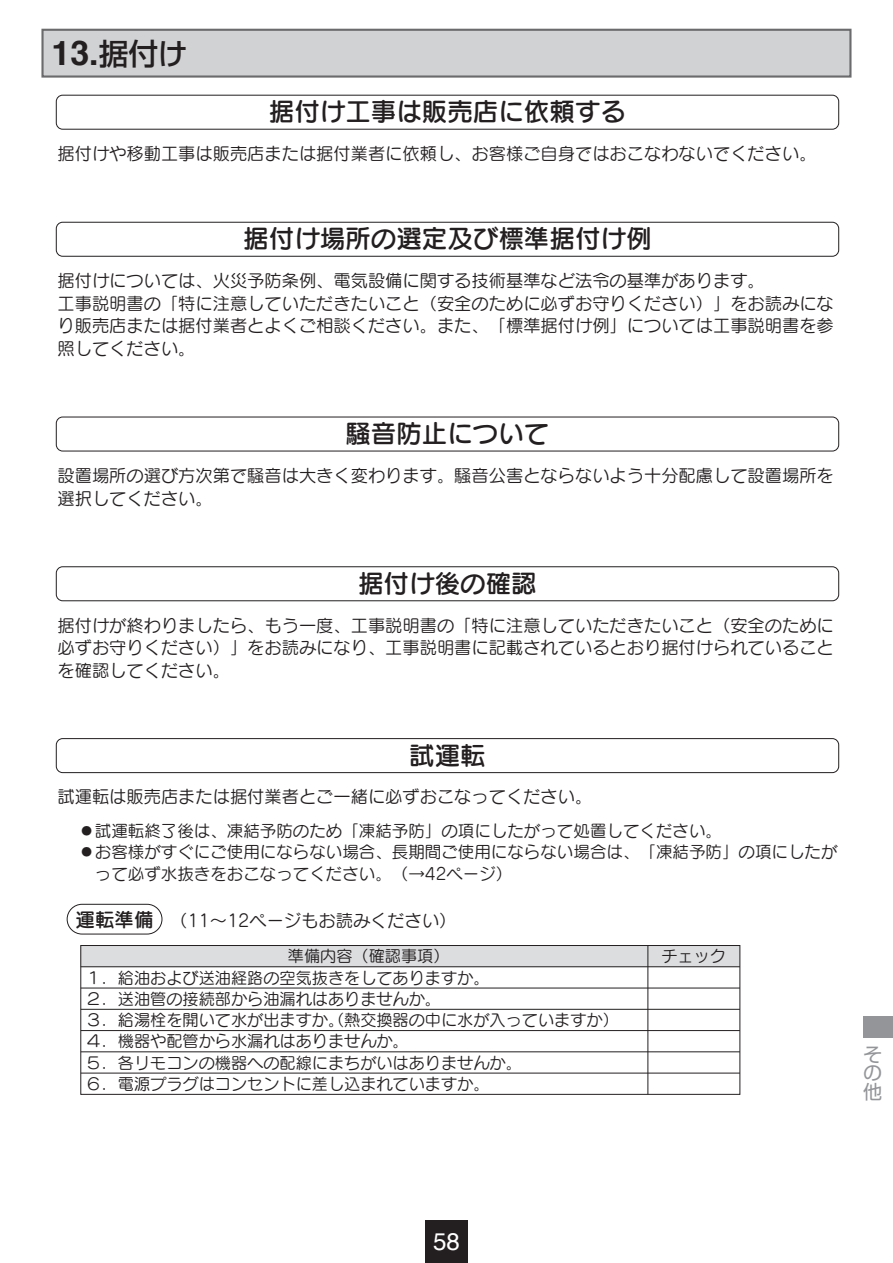
<style>
.page{position:relative;width:893px;height:1263px;background:#fff}
.page>*{position:absolute;margin:0;border:0;box-sizing:border-box;transform-origin:0 0}
.t1{font:700 34.05px "Helvetica";color:#231f20}
.t2{font:25.5px "Seurat Pro DB";color:#231f20}
.t3{font:24.15px "Helvetica";color:#fff}
.t4{font:19.2px/18.5px "Shin Go Pr 6";color:#939598;text-align:justify}
.t5{font:17.25px/22.5px "Seurat Pro M";color:#231f20}
.t6{font:16.5px/21.3px "Seurat Pro M";color:#231f20}
.t7{font:16.2px/21.3px "Seurat Pro M";color:#231f20}
.s1{font-family:"Shin Go Pr 6";font-weight:500;font-size:29.7px}
.s2{font-family:"Seurat Pro DB";font-size:19.5px}
</style>
<div class="page">
<div style="left:425px;top:1220px;width:43px;height:43px;background:#231f20"></div>
<div style="left:863px;top:1016px;width:30px;height:21px;background:#939598"></div>
<div style="left:43px;top:30px;width:807px;height:47px;background:#d1d2d4"></div>
<div style="left:41px;top:29px;width:810px;height:49px;border:2px solid #6b6b6e"></div>
<div style="left:56px;top:95px;width:783px;height:35px;border:1px solid #231f20;border-radius:6px"></div>
<div style="left:56px;top:222px;width:783px;height:35px;border:1px solid #231f20;border-radius:6px"></div>
<div style="left:56px;top:417px;width:783px;height:34px;border:1px solid #231f20;border-radius:6px"></div>
<div style="left:56px;top:566px;width:783px;height:35px;border:1px solid #231f20;border-radius:6px"></div>
<div style="left:56px;top:738px;width:783px;height:35px;border:1px solid #231f20;border-radius:6px"></div>
<div style="left:81px;top:945px;width:659px;height:22px;background:#dcdddf"></div>
<div style="left:80px;top:945px;width:660px;height:150px;border:1px solid #231f20"></div>
<hr style="left:81px;top:966px;width:659px;height:1px;background:#231f20">
<hr style="left:81px;top:988px;width:659px;height:1px;background:#231f20">
<hr style="left:81px;top:1009px;width:659px;height:1px;background:#231f20">
<hr style="left:81px;top:1030px;width:659px;height:1px;background:#231f20">
<hr style="left:81px;top:1051px;width:659px;height:1px;background:#231f20">
<hr style="left:81px;top:1073px;width:659px;height:1px;background:#231f20">
<hr style="left:647px;top:945px;width:1px;height:149px;background:#231f20">
<div style="left:67px;top:904px;width:95px;height:30px;border:1px solid #231f20;border-radius:15px"></div>
<h1 class="t1" style="left:51px;top:26px;width:138px">13.<span class="s1">据付け</span></h1>
<h2 class="t2" style="left:269px;top:95px;width:359px">据付け工事は販売店に依頼する</h2>
<p class="t5" style="left:58px;top:142px;width:761px">据付けや移動工事は販売店または据付業者に依頼し、お客様ご自身ではおこなわないでください。</p>
<h2 class="t2" style="left:243px;top:222px;width:410px">据付け場所の選定及び標準据付け例</h2>
<p class="t5" style="left:58px;top:269px;width:778px">据付けについては、火災予防条例、電気設備に関する技術基準など法令の基準があります。<br>工事説明書の「特に注意していただきたいこと（安全のために必ずお守りください）」をお読みになり販売店または据付業者とよくご相談ください。また、「標準据付け例」については工事説明書を参照してください。</p>
<h2 class="t2" style="left:345px;top:417px;width:206px">騒音防止について</h2>
<p class="t5" style="left:58px;top:464px;width:778px">設置場所の選び方次第で騒音は大きく変わります。騒音公害とならないよう十分配慮して設置場所を選択してください。</p>
<h2 class="t2" style="left:358px;top:566px;width:180px">据付け後の確認</h2>
<p class="t5" style="left:58px;top:613px;width:778px;text-align:justify">据付けが終わりましたら、もう一度、工事説明書の「特に注意していただきたいこと（安全のために必ずお守りください）」をお読みになり、工事説明書に記載されているとおり据付けられていることを確認してください。</p>
<h2 class="t2" style="left:409px;top:738px;width:78px">試運転</h2>
<p class="t5" style="left:58px;top:785px;width:536px">試運転は販売店または据付業者とご一緒に必ずおこなってください。</p>
<p class="t6" style="left:78px;top:820px;width:645px">●試運転終了後は、凍結予防のため「凍結予防」の項にしたがって処置してください。</p>
<p class="t6" style="left:78px;top:841px;width:760px">●お客様がすぐにご使用にならない場合、長期間ご使用にならない場合は、「凍結予防」の項にしたが　って必ず水抜きをおこなってください。（→42ページ）</p>
<p class="t5" style="left:76px;top:908px;width:382px"><span class="s2">運転準備</span> （11～12ページもお読みください）</p>
<p class="t7" style="left:288px;top:945px;width:163px">準備内容（確認事項）</p>
<p class="t7" style="left:661px;top:945px;width:66px">チェック</p>
<p class="t7" style="left:86px;top:966px;width:535px">１．給油および送油経路の空気抜きをしてありますか。<br>２．送油管の接続部から油漏れはありませんか。<br>３．給湯栓を開いて水が出ますか。（熱交換器の中に水が入っていますか）<br>４．機器や配管から水漏れはありませんか。<br>５．各リモコンの機器への配線にまちがいはありませんか。<br>６．電源プラグはコンセントに差し込まれていますか。</p>
<p class="t4" style="left:863px;top:1044px;width:20px">その他</p>
<h3 class="t3" style="left:433px;top:1223px;width:28px">58</h3>
</div>
